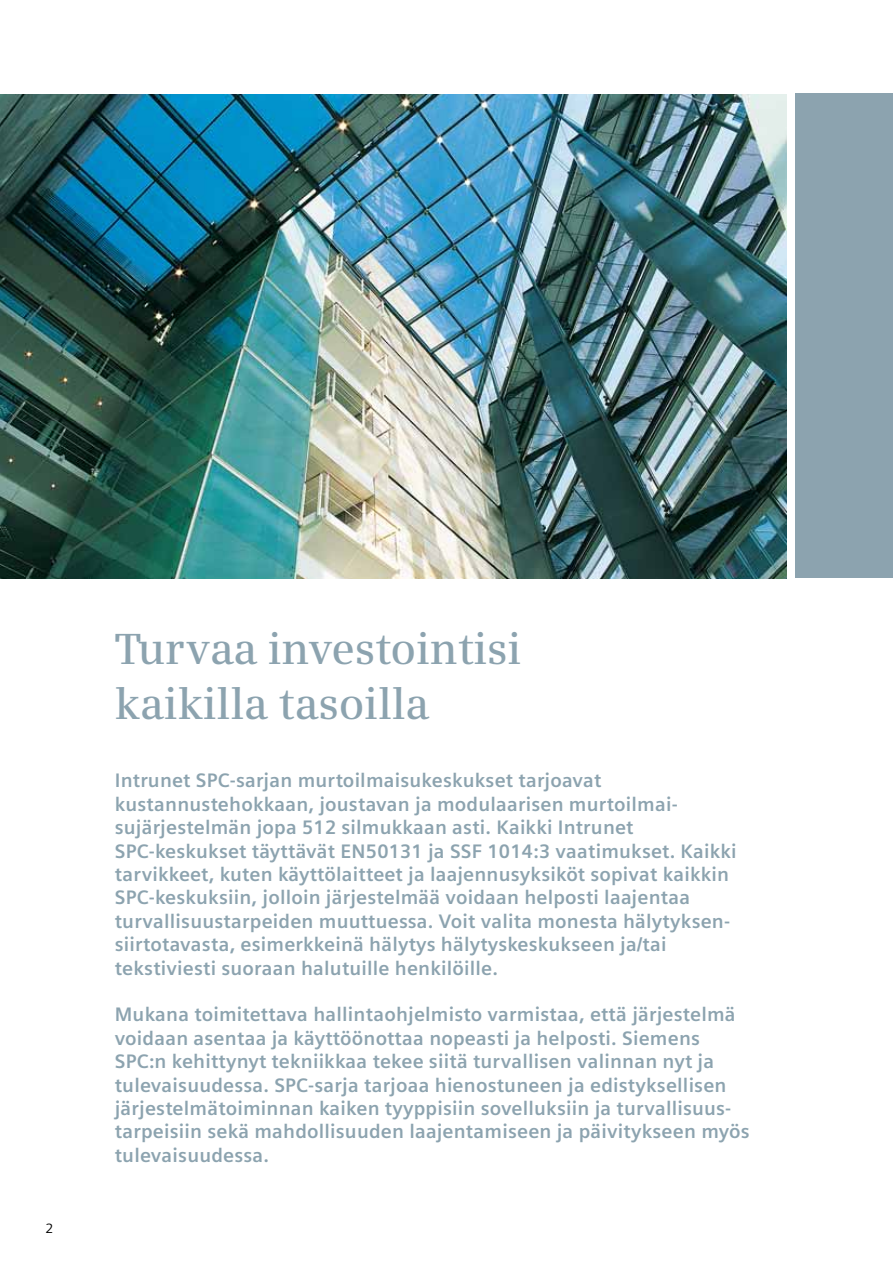
<style>
.page{position:relative;width:893px;height:1263px;background:#fff}
.page>*{position:absolute;margin:0;border:0;box-sizing:border-box;transform-origin:0 0}
.t1{font:600 43.5px/55.3px "Siemens Serif";letter-spacing:-.005em;color:#8ca3af}
.t2{font:700 19.5px/23.4px "Siemens Sans";letter-spacing:.01em;color:#8ca3af}
.t3{font:13.5px "Siemens Sans";color:#000}
</style>
<div class="page">
<div style="left:795px;top:94px;width:98px;height:484px;background:#8ca3af"></div>
<img style="left:0;top:95px;width:787px;height:483px">
<hr style="left:892px;top:969px;width:1px;height:239px;background:#8ca3af">
<p class="t3" style="left:45px;top:1221px;width:9px">2</p>
<h1 class="t1" style="left:115px;top:621px;width:408px">Turvaa investointisi kaikilla tasoilla</h1>
<p class="t2" style="left:115px;top:769px;width:623px">Intrunet SPC-sarjan murtoilmaisukeskukset tarjoavat kustannustehokkaan, joustavan ja modulaarisen murtoilmai&shy;sujärjestelmän jopa 512 silmukkaan asti. Kaikki Intrunet SPC-keskukset täyttävät EN50131 ja SSF 1014:3 vaatimukset. Kaikki tarvikkeet, kuten käyttölaitteet ja laajennusyksiköt sopivat kaikkin SPC-keskuksiin, jolloin järjestelmää voidaan helposti laajentaa turvallisuustarpeiden muuttuessa. Voit valita monesta hälytyksen&shy;siirtotavasta, esimerkkeinä hälytys hälytyskeskukseen ja/tai tekstiviesti suoraan halutuille henkilöille.</p>
<p class="t2" style="left:115px;top:1003px;width:636px">Mukana toimitettava hallintaohjelmisto varmistaa, että järjestelmä voidaan asentaa ja käyttöönottaa nopeasti ja helposti. Siemens SPC:n kehittynyt tekniikkaa tekee siitä turvallisen valinnan nyt ja tulevaisuudessa. SPC-sarja tarjoaa hienostuneen ja edistyksellisen järjestelmätoiminnan kaiken tyyppisiin sovelluksiin ja turvallisuus&shy;tarpeisiin sekä mahdollisuuden laajentamiseen ja päivitykseen myös tulevaisuudessa.</p>
</div>
